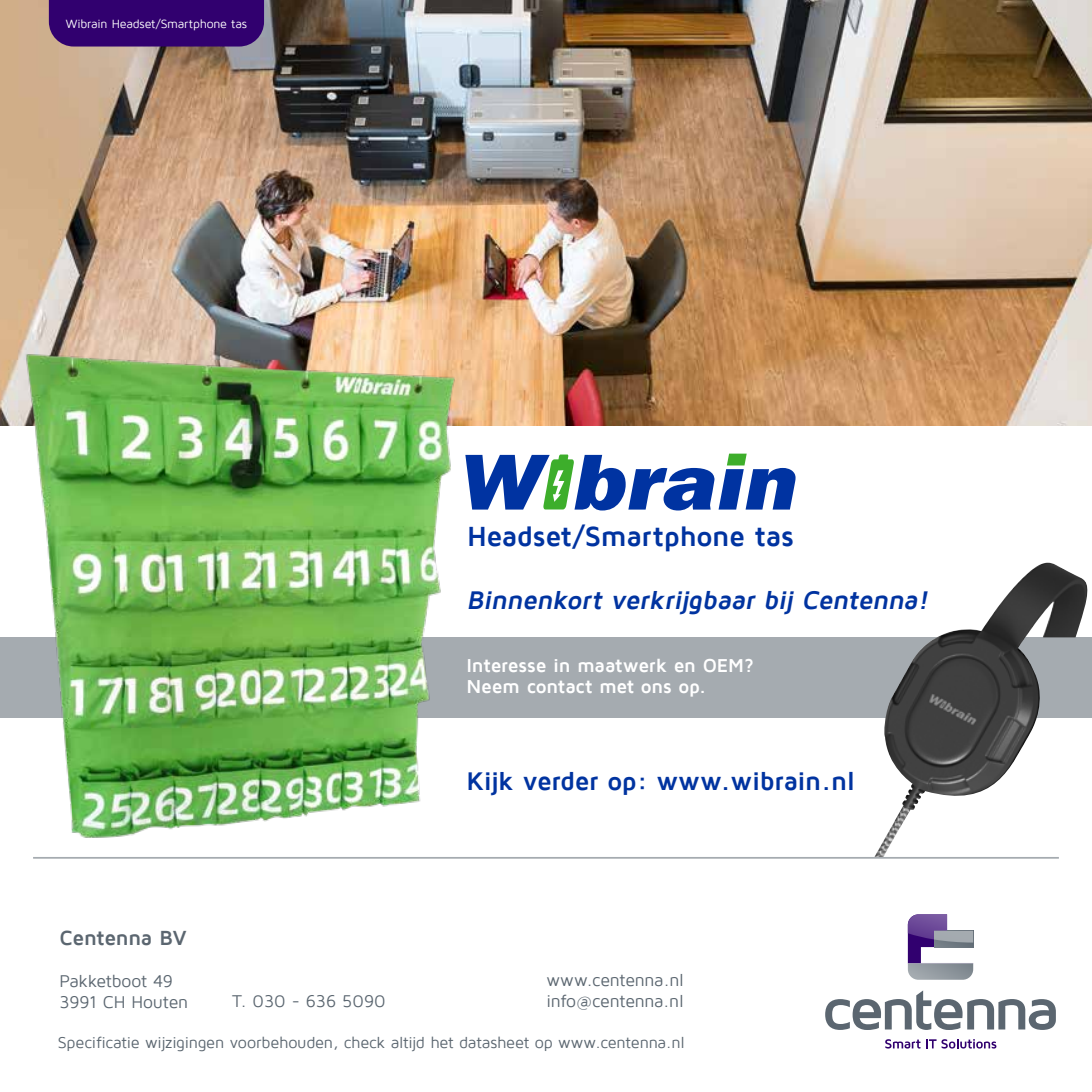
<style>
.page{position:relative;width:1092px;height:1092px;background:#fff}
.page>*{position:absolute;margin:0;border:0;box-sizing:border-box;transform-origin:0 0}
.t1{font:700 28.53px "Maven Pro";letter-spacing:-.015em;color:#0033a0}
.t2{font:italic 700 26.25px "Maven Pro";color:#0033a0}
.t3{font:700 26.25px "Maven Pro";letter-spacing:-.02em;color:#0033a0}
.t4{font:700 21px "Maven Pro";letter-spacing:-.015em;color:#5b6670}
.t5{font:700 19.25px/21px "Maven Pro";letter-spacing:-.015em;color:#fff}
.t6{font:17.5px/21px "Maven Pro";letter-spacing:-.015em;color:#5b6670}
.t7{font:16.1px "Maven Pro";letter-spacing:-.015em;color:#5b6670}
.t8{font:12.25px "Maven Pro";letter-spacing:-.015em;color:#fff}
</style>
<div class="page">
<img style="left:0;top:0;width:1091px;height:425px">
<div style="left:0;top:637px;width:1091px;height:80px;background:#a5abb0"></div>
<img style="left:874px;top:562px;width:215px;height:294px">
<svg style="left:907px;top:914px;width:66px;height:65px"></svg>
<svg style="left:825px;top:990px;width:230px;height:39px"></svg>
<svg style="left:885px;top:1039px;width:35px;height:9px"></svg>
<svg style="left:926px;top:1039px;width:70px;height:9px"></svg>
<hr style="left:33px;top:856px;width:1025px;height:2px;background:#a5abb0">
<div style="left:49px;top:0;width:215px;height:47px;background:#31006f"></div>
<svg style="left:470px;top:453px;width:325px;height:57px"></svg>
<img style="left:11px;top:324px;width:459px;height:514px">
<p class="t8" style="left:66px;top:17px;width:183px">Wibrain Headset/Smartphone tas</p>
<h1 class="t1" style="left:467px;top:521px;width:328px">Headset/Smartphone tas</h1>
<h2 class="t2" style="left:466px;top:586px;width:468px">Binnenkort verkrijgbaar bij Centenna!</h2>
<p class="t5" style="left:466px;top:655px;width:289px">Interesse in maatwerk en OEM?<br>Neem contact met ons op.</p>
<h2 class="t3" style="left:466px;top:767px;width:390px">Kijk verder op: www.wibrain.nl</h2>
<h3 class="t4" style="left:60px;top:926px;width:129px">Centenna BV</h3>
<p class="t6" style="left:60px;top:970px;width:130px">Pakketboot 49<br>3991 CH Houten</p>
<p class="t6" style="left:546px;top:969px;width:139px">www.centenna.nl</p>
<p class="t6" style="left:232px;top:990px;width:155px">T. 030 - 636 5090</p>
<p class="t6" style="left:546px;top:990px;width:139px">info@centenna.nl</p>
<p class="t7" style="left:58px;top:1033px;width:628px">Specificatie wijzigingen voorbehouden, check altijd het datasheet op www.centenna.nl</p>
</div>
